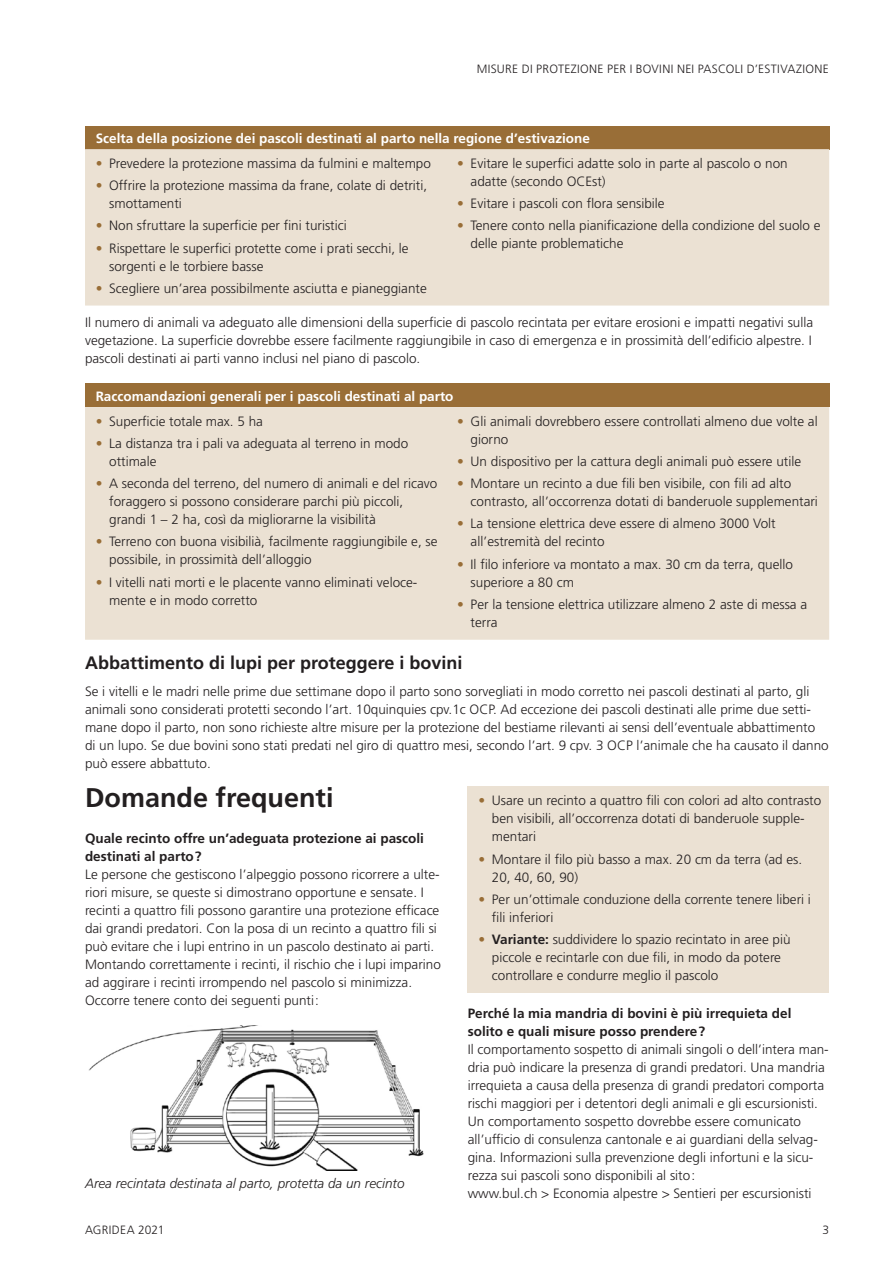
<style>
.page{position:relative;width:893px;height:1263px;background:#fff}
.page>*{position:absolute;margin:0;border:0;box-sizing:border-box;transform-origin:0 0}
.Überschrift_1_nach_1{font:700 27px "Frutiger LT Pro";color:#231f20}
.Überschrift_2_vor_1{font:700 18px "Frutiger LT Pro";color:#231f20}
.Standard_Grundschrif{font:300 13.5px/18px "Frutiger LT Pro";color:#231f20}
.Standard_Grundschrif-2{font:700 13.5px/18px "Frutiger";color:#231f20}
.Standard_Grundschrif-3{font:700 13.5px "Frutiger";color:#fff}
.Standard_Grundschrif-4{font:italic 300 13.5px "Frutiger";color:#231f20}
.t1{font:300 12px "Frutiger";letter-spacing:.025em;color:#231f20}
.s1{color:#996e37}
.s2{font-weight:700}
</style>
<div class="page">
<div style="left:85px;top:384px;width:744px;height:23px;background:#996e37"></div>
<div style="left:85px;top:407px;width:744px;height:233px;background:#ebe1d3"></div>
<img style="left:89px;top:1026px;width:335px;height:144px">
<div style="left:468px;top:787px;width:361px;height:206px;background:#ebe1d3"></div>
<div style="left:85px;top:126px;width:744px;height:23px;background:#996e37"></div>
<div style="left:85px;top:149px;width:744px;height:157px;background:#ebe1d3"></div>
<p class="t1" style="left:477px;top:62px;width:354px">MISURE DI PROTEZIONE PER I BOVINI NEI PASCOLI D’ESTIVAZIONE</p>
<p class="Standard_Grundschrif-3" style="left:96px;top:130px;width:496px">Scelta della posizione dei pascoli destinati al parto nella regione d’estivazione</p>
<p class="Standard_Grundschrif" style="left:96px;top:154px;width:337px"><span class="s1">•</span> Prevedere la protezione massima da fulmini e maltempo</p>
<p class="Standard_Grundschrif" style="left:109px;top:176px;width:320px;text-indent:-14px"><span class="s1">•</span> Offrire la protezione massima da frane, colate di detriti, smottamenti</p>
<p class="Standard_Grundschrif" style="left:96px;top:217px;width:253px"><span class="s1">•</span> Non sfruttare la superficie per fini turistici</p>
<p class="Standard_Grundschrif" style="left:109px;top:239px;width:301px;text-indent:-14px"><span class="s1">•</span> Rispettare le superfici protette come i prati secchi, le sorgenti e le torbiere basse</p>
<p class="Standard_Grundschrif" style="left:96px;top:279px;width:333px"><span class="s1">•</span> Scegliere un’area possibilmente asciutta e pianeggiante</p>
<p class="Standard_Grundschrif" style="left:471px;top:154px;width:319px;text-indent:-14px"><span class="s1">•</span> Evitare le superfici adatte solo in parte al pascolo o non adatte (secondo OCEst)</p>
<p class="Standard_Grundschrif" style="left:457px;top:194px;width:209px"><span class="s1">•</span> Evitare i pascoli con flora sensibile</p>
<p class="Standard_Grundschrif" style="left:471px;top:217px;width:351px;text-indent:-14px"><span class="s1">•</span> Tenere conto nella pianificazione della condizione del suolo e delle piante problematiche</p>
<p class="Standard_Grundschrif" style="left:85px;top:314px;width:730px;text-align:justify">Il numero di animali va adeguato alle dimensioni della superficie di pascolo recintata per evitare erosioni e impatti negativi sulla vegetazione. La superficie dovrebbe essere facilmente raggiungibile in caso di emergenza e in prossimità dell’edificio alpestre. I pascoli destinati ai parti vanno inclusi nel piano di pascolo.</p>
<p class="Standard_Grundschrif-3" style="left:96px;top:388px;width:359px">Raccomandazioni generali per i pascoli destinati al parto</p>
<p class="Standard_Grundschrif" style="left:96px;top:412px;width:169px"><span class="s1">•</span> Superficie totale max. 5 ha</p>
<p class="Standard_Grundschrif" style="left:109px;top:434px;width:301px;text-indent:-14px"><span class="s1">•</span> La distanza tra i pali va adeguata al terreno in modo ottimale</p>
<p class="Standard_Grundschrif" style="left:109px;top:475px;width:330px;text-indent:-14px"><span class="s1">•</span> A seconda del terreno, del numero di animali e del ricavo foraggero si possono considerare parchi più piccoli, grandi 1 – 2 ha, così da migliorarne la visibilità</p>
<p class="Standard_Grundschrif" style="left:109px;top:533px;width:330px;text-indent:-14px"><span class="s1">•</span> Terreno con buona visibilià, facilmente raggiungibile e, se possibile, in prossimità dell’alloggio</p>
<p class="Standard_Grundschrif" style="left:109px;top:573px;width:310px;text-indent:-14px"><span class="s1">•</span> I vitelli nati morti e le placente vanno eliminati veloce&shy;mente e in modo corretto</p>
<p class="Standard_Grundschrif" style="left:471px;top:412px;width:349px;text-indent:-14px"><span class="s1">•</span> Gli animali dovrebbero essere controllati almeno due volte al giorno</p>
<p class="Standard_Grundschrif" style="left:457px;top:452px;width:346px"><span class="s1">•</span> Un dispositivo per la cattura degli animali può essere utile</p>
<p class="Standard_Grundschrif" style="left:471px;top:475px;width:349px;text-indent:-14px"><span class="s1">•</span> Montare un recinto a due fili ben visibile, con fili ad alto contrasto, all’occorrenza dotati di banderuole supplementari</p>
<p class="Standard_Grundschrif" style="left:471px;top:515px;width:307px;text-indent:-14px"><span class="s1">•</span> La tensione elettrica deve essere di almeno 3000 Volt all’estremità del recinto</p>
<p class="Standard_Grundschrif" style="left:471px;top:555px;width:324px;text-indent:-14px"><span class="s1">•</span> Il filo inferiore va montato a max. 30 cm da terra, quello superiore a 80 cm</p>
<p class="Standard_Grundschrif" style="left:471px;top:595px;width:338px;text-indent:-14px"><span class="s1">•</span> Per la tensione elettrica utilizzare almeno 2 aste di messa a terra</p>
<p class="Überschrift_2_vor_1" style="left:85px;top:652px;width:379px">Abbattimento di lupi per proteggere i bovini</p>
<p class="Standard_Grundschrif" style="left:85px;top:683px;width:745px">Se i vitelli e le madri nelle prime due settimane dopo il parto sono sorvegliati in modo corretto nei pascoli destinati al parto, gli animali sono considerati protetti secondo l’art. 10quinquies cpv.1c OCP. Ad eccezione dei pascoli destinati alle prime due setti&shy;mane dopo il parto, non sono richieste altre misure per la protezione del bestiame rilevanti ai sensi dell’eventuale abbattimento di un lupo. Se due bovini sono stati predati nel giro di quattro mesi, secondo l’art. 9 cpv. 3 OCP l’animale che ha causato il danno può essere abbattuto.</p>
<p class="Überschrift_1_nach_1" style="left:85px;top:781px;width:250px">Domande frequenti</p>
<p class="Standard_Grundschrif-2" style="left:85px;top:829px;width:340px">Quale recinto offre un’adeguata protezione ai pascoli destinati al parto?</p>
<p class="Standard_Grundschrif" style="left:85px;top:865px;width:357px">Le persone che gestiscono l’alpeggio possono ricorrere a ulte&shy;riori misure, se queste si dimostrano opportune e sensate. I recinti a quattro fili possono garantire una protezione efficace dai grandi predatori. Con la posa di un recinto a quattro fili si può evitare che i lupi entrino in un pascolo destinato ai parti.<br>Montando correttamente i recinti, il rischio che i lupi imparino ad aggirare i recinti irrompendo nel pascolo si minimizza.<br>Occorre tenere conto dei seguenti punti:</p>
<p class="Standard_Grundschrif-4" style="left:85px;top:1175px;width:321px">Area recintata destinata al parto, protetta da un recinto</p>
<p class="Standard_Grundschrif" style="left:492px;top:792px;width:331px;text-indent:-14px"><span class="s1">•</span> Usare un recinto a quattro fili con colori ad alto contrasto ben visibili, all’occorrenza dotati di banderuole supple&shy;mentari</p>
<p class="Standard_Grundschrif" style="left:492px;top:850px;width:312px;text-indent:-14px"><span class="s1">•</span> Montare il filo più basso a max. 20 cm da terra (ad es.<br>20, 40, 60, 90)</p>
<p class="Standard_Grundschrif" style="left:492px;top:890px;width:321px;text-indent:-14px"><span class="s1">•</span> Per un’ottimale conduzione della corrente tenere liberi i fili inferiori</p>
<p class="Standard_Grundschrif" style="left:492px;top:930px;width:300px;text-indent:-14px"><span class="s1">•</span> <span class="s2">Variante:</span> suddividere lo spazio recintato in aree più piccole e recintarle con due fili, in modo da potere controllare e condurre meglio il pascolo</p>
<p class="Standard_Grundschrif-2" style="left:468px;top:1004px;width:325px">Perché la mia mandria di bovini è più irrequieta del solito e quali misure posso prendere?</p>
<p class="Standard_Grundschrif" style="left:468px;top:1041px;width:363px">Il comportamento sospetto di animali singoli o dell’intera man&shy;dria può indicare la presenza di grandi predatori. Una mandria irrequieta a causa della presenza di grandi predatori comporta rischi maggiori per i detentori degli animali e gli escursionisti.<br>Un comportamento sospetto dovrebbe essere comunicato all’ufficio di consulenza cantonale e ai guardiani della selvag&shy;gina. Informazioni sulla prevenzione degli infortuni e la sicu&shy;rezza sui pascoli sono disponibili al sito:</p>
<p class="Standard_Grundschrif" style="left:468px;top:1185px;width:345px">www.bul.ch &gt; Economia alpestre &gt; Sentieri per escursionisti</p>
<p class="t1" style="left:85px;top:1223px;width:81px">AGRIDEA 2021</p>
<p class="t1" style="left:822px;top:1223px;width:8px">3</p>
</div>
